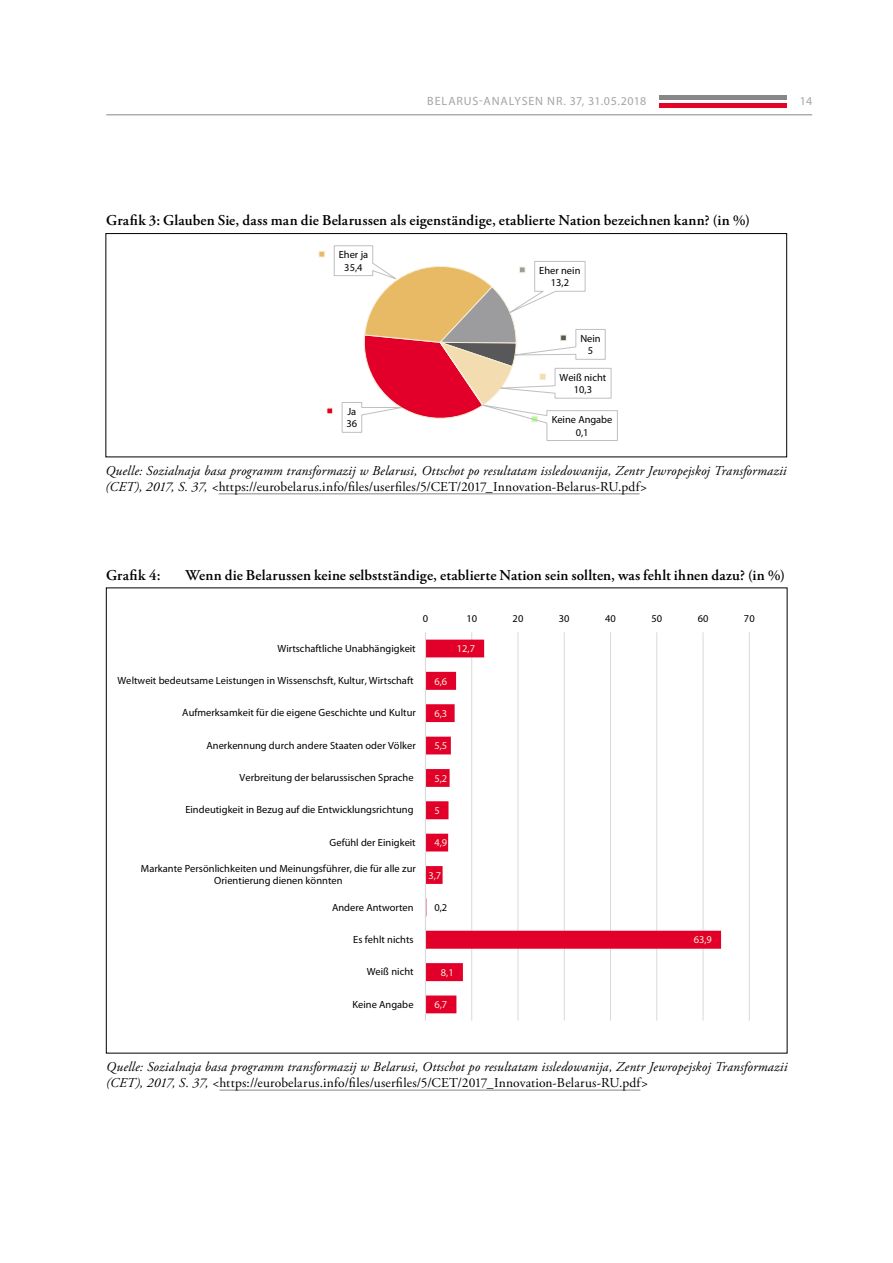
<style>
.page{position:relative;width:893px;height:1263px;background:#fff}
.page>*{position:absolute;margin:0;border:0;box-sizing:border-box;transform-origin:0 0}
.Ueberschrift_Grafik{font:600 15px "Adobe Garamond Pro";letter-spacing:.01em;color:#000}
.Quelle_Tabelle{font:italic 13.5px/16.2px "Adobe Garamond Pro";letter-spacing:.01em;color:#000}
.t1{font:12px "Myriad Pro";letter-spacing:.07em;color:#a5a5a5}
.t2{font:10.5px/12.6px "Myriad Pro";color:#000;text-align:center}
.t3{font:10.5px "Myriad Pro";color:#f6eed5}
.s1{font-style:normal}
</style>
<div class="page">
<div style="left:659px;top:103px;width:128px;height:5px;background:#e40428"></div>
<hr style="left:659px;top:96px;width:128px;height:4px;background:#878787">
<hr style="left:106px;top:114px;width:706px;height:1px;background:#878787">
<svg style="left:319px;top:245px;width:299px;height:196px"></svg>
<div style="left:106px;top:233px;width:681px;height:224px;border:1px solid #000"></div>
<hr style="left:219px;top:494px;width:421px;height:1px;background:#878787">
<hr style="left:219px;top:1090px;width:421px;height:1px;background:#878787">
<hr style="left:471px;top:632px;width:1px;height:389px;background:#d9d9d9">
<hr style="left:518px;top:632px;width:1px;height:389px;background:#d9d9d9">
<hr style="left:564px;top:632px;width:1px;height:389px;background:#d9d9d9">
<hr style="left:610px;top:632px;width:1px;height:389px;background:#d9d9d9">
<hr style="left:656px;top:632px;width:1px;height:389px;background:#d9d9d9">
<hr style="left:703px;top:632px;width:1px;height:389px;background:#d9d9d9">
<hr style="left:749px;top:632px;width:1px;height:389px;background:#d9d9d9">
<svg style="left:426px;top:640px;width:295px;height:373px"></svg>
<hr style="left:425px;top:632px;width:1px;height:389px;background:#d9d9d9">
<p class="t1" style="left:427px;top:94px;width:221px">BELARUS-ANALYSEN NR. 37, 31.05.2018</p>
<p class="t1" style="left:800px;top:94px;width:14px">14</p>
<p class="Ueberschrift_Grafik" style="left:106px;top:212px;width:645px">Grafik 3: Glauben Sie, dass man die Belarussen als eigenständige, etablierte Nation bezeichnen kann? (in %)</p>
<p class="t2" style="left:339px;top:248px;width:31px">Eher ja<br>35,4</p>
<p class="t2" style="left:539px;top:264px;width:43px">Eher nein<br>13,2</p>
<p class="t2" style="left:580px;top:332px;width:22px">Nein<br>5</p>
<p class="t2" style="left:560px;top:371px;width:48px">Weiß nicht<br>10,3</p>
<p class="t2" style="left:552px;top:413px;width:62px">Keine Angabe<br>0,1</p>
<p class="Quelle_Tabelle" style="left:105px;top:463px;width:683px">Quelle: Sozialnaja basa programm transformazij w Belarusi, Ottschot po resultatam issledowanija, Zentr Jewropejskoj Transformazii (CET), 2017, S. 37, &lt;<span class="s1">https://eurobelarus.info/files/userfiles/5/CET/2017_Innovation-Belarus-RU.pdf</span>&gt;</p>
<p class="t2" style="left:346px;top:405px;width:12px;text-align:left">Ja<br>36</p>
<p class="Ueberschrift_Grafik" style="left:106px;top:567px;width:56px">Grafik 4:</p>
<p class="Ueberschrift_Grafik" style="left:186px;top:567px;width:601px">Wenn die Belarussen keine selbstständige, etablierte Nation sein sollten, was fehlt ihnen dazu? (in %)</p>
<p class="t2" style="left:423px;top:612px;width:7px">0</p>
<p class="t2" style="left:466px;top:612px;width:12px">10</p>
<p class="t2" style="left:513px;top:612px;width:12px">20</p>
<p class="t2" style="left:559px;top:612px;width:12px">30</p>
<p class="t2" style="left:605px;top:612px;width:12px">40</p>
<p class="t2" style="left:651px;top:612px;width:12px">50</p>
<p class="t2" style="left:698px;top:612px;width:12px">60</p>
<p class="t2" style="left:744px;top:612px;width:12px">70</p>
<p class="t2" style="left:278px;top:642px;width:140px">Wirtschaftliche Unabhängigkeit</p>
<p class="t2" style="left:117px;top:674px;width:298px">Weltweit bedeutsame Leistungen in Wissenschsft, Kultur, Wirtschaft</p>
<p class="t2" style="left:182px;top:706px;width:235px">Aufmerksamkeit für die eigene Geschichte und Kultur</p>
<p class="t2" style="left:206px;top:739px;width:211px">Anerkennung durch andere Staaten oder Völker</p>
<p class="t2" style="left:240px;top:771px;width:175px">Verbreitung der belarussischen Sprache</p>
<p class="t2" style="left:185px;top:803px;width:230px">Eindeutigkeit in Bezug auf die Entwicklungsrichtung</p>
<p class="t2" style="left:330px;top:836px;width:88px">Gefühl der Einigkeit</p>
<p class="t2" style="left:141px;top:862px;width:276px">Markante Persönlichkeiten und Meinungsführer, die für alle zur<br>Orientierung dienen könnten</p>
<p class="t2" style="left:332px;top:900px;width:83px">Andere Antworten</p>
<p class="t2" style="left:353px;top:933px;width:62px">Es fehlt nichts</p>
<p class="t2" style="left:367px;top:965px;width:48px">Weiß nicht</p>
<p class="t2" style="left:352px;top:997px;width:63px">Keine Angabe</p>
<p class="t3" style="left:434px;top:675px;width:14px">6,6</p>
<p class="t3" style="left:434px;top:707px;width:14px">6,3</p>
<p class="t3" style="left:434px;top:739px;width:14px">5,5</p>
<p class="t3" style="left:434px;top:772px;width:14px">5,2</p>
<p class="t3" style="left:434px;top:804px;width:7px">5</p>
<p class="t3" style="left:434px;top:836px;width:14px">4,9</p>
<p class="t3" style="left:428px;top:869px;width:14px">3,7</p>
<p class="t2" style="left:434px;top:901px;width:14px">0,2</p>
<p class="t3" style="left:457px;top:642px;width:20px">12,7</p>
<p class="t3" style="left:441px;top:966px;width:14px">8,1</p>
<p class="t3" style="left:434px;top:998px;width:14px">6,7</p>
<p class="t3" style="left:694px;top:933px;width:20px">63,9</p>
<p class="Quelle_Tabelle" style="left:106px;top:1059px;width:683px">Quelle: Sozialnaja basa programm transformazij w Belarusi, Ottschot po resultatam issledowanija, Zentr Jewropejskoj Transformazii (CET), 2017, S. 37, &lt;<span class="s1">https://eurobelarus.info/files/userfiles/5/CET/2017_Innovation-Belarus-RU.pdf</span>&gt;</p>
</div>
